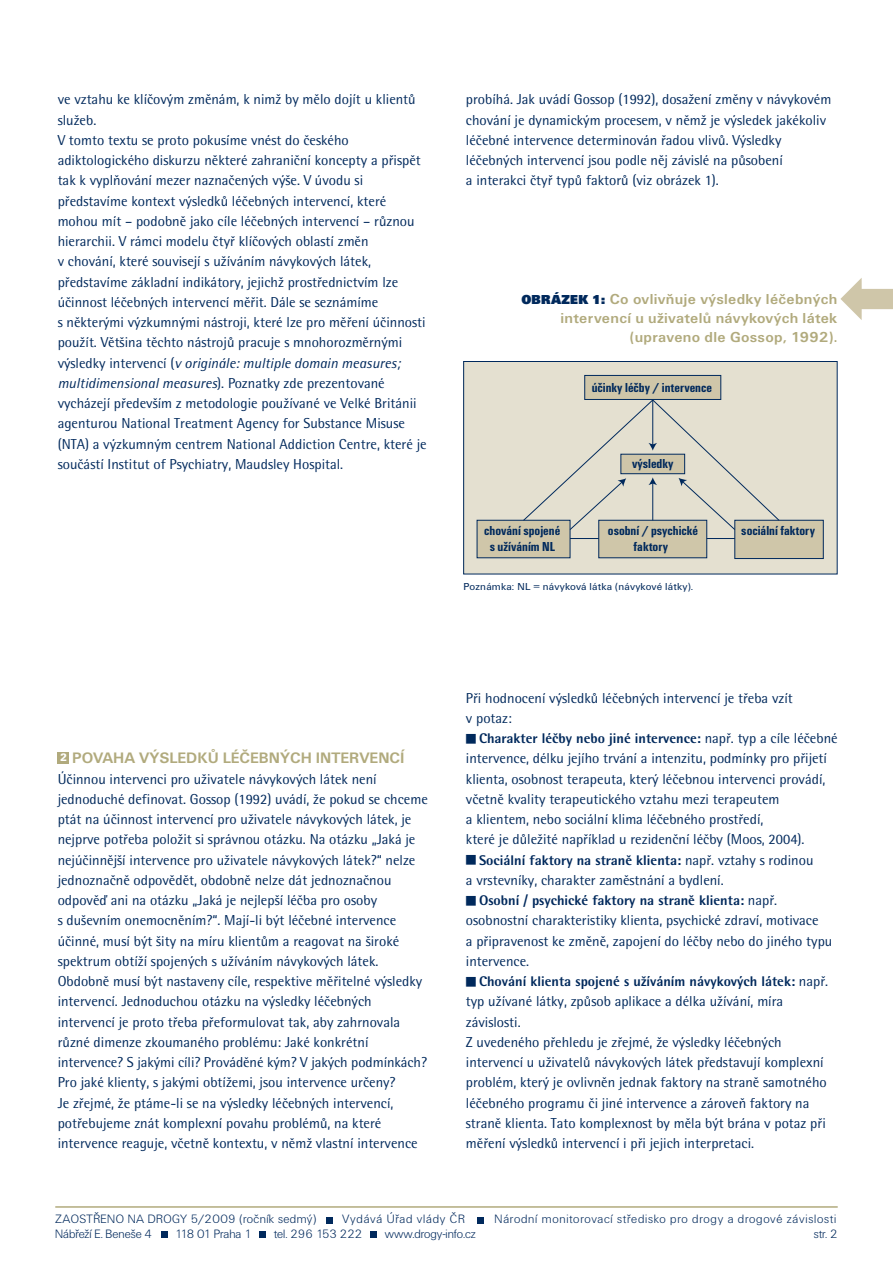
<style>
.page{position:relative;width:893px;height:1263px;background:#fff}
.page>*{position:absolute;margin:0;border:0;box-sizing:border-box;transform-origin:0 0}
.t1{font:16.05px "Rotis Semi Sans Extra Bold CE";color:#00295c}
.t2{font:700 15.75px "Unitus TEE";color:#b1aa7d}
.t3{font:700 15px/19px "Unitus TEE";letter-spacing:.02em;color:#b1aa7d;text-align:right}
.t4{font:14.25px/20.2px "Rotis Semi Sans CE";color:#00295c}
.t5{font:700 condensed 13.5px/16.2px "Unitus TEE";color:#00295c;text-align:center}
.t6{font:12.6px "Unitus DEE Ligh";letter-spacing:.065em;color:#00295c}
.t7{font:12.6px "Unitus DEE Ligh";color:#00295c}
.t8{font:12.6px "Unitus DEE Ligh";letter-spacing:.035em;color:#00295c}
.t9{font:12.6px "Unitus DEE Ligh";letter-spacing:-.015em;color:#00295c}
.t10{font:11.25px "Unitus TEE Blac";color:#fff}
.t11{font:10.5px "Unitus TEE";letter-spacing:.02em;color:#00295c}
.s1{font-style:italic}
.s2{font-family:"Unitus DEE Ultr";font-size:13.5px;color:#00295c}
.s3{font-family:"Rotis Semi Sans CE";font-size:14.25px}
</style>
<div class="page">
<hr style="left:55px;top:1206px;width:783px;height:2px;background:#b1aa7d">
<svg style="left:327px;top:1217px;width:6px;height:6px"></svg>
<svg style="left:477px;top:1217px;width:6px;height:6px"></svg>
<svg style="left:162px;top:1232px;width:6px;height:6px"></svg>
<div style="left:370px;top:1232px;width:7px;height:6px;background:#00295c"></div>
<svg style="left:259px;top:1232px;width:6px;height:6px"></svg>
<div style="left:58px;top:752px;width:11px;height:11px;background:#b1aa7d"></div>
<hr style="left:892px;top:876px;width:1px;height:272px;background:#ebe9dd">
<div style="left:464px;top:361px;width:373px;height:213px;background:#e4e0d0"></div>
<div style="left:463px;top:361px;width:374px;height:213px;border:1px solid #00295c"></div>
<hr style="left:567px;top:538px;width:179px;height:1px;background:#00295c">
<div style="left:598px;top:520px;width:109px;height:38px;background:#cfc6a9"></div>
<div style="left:735px;top:520px;width:88px;height:39px;background:#cfc6a9;border:1px solid #00295c"></div>
<div style="left:477px;top:520px;width:93px;height:38px;background:#cfc6a9"></div>
<div style="left:584px;top:375px;width:137px;height:25px;background:#cfc6a9;border:1px solid #00295c"></div>
<svg style="left:523px;top:399px;width:257px;height:131px"></svg>
<svg style="left:840px;top:278px;width:53px;height:42px"></svg>
<p class="t4" style="left:58px;top:90px;width:370px">ve vztahu ke klíčovým změnám, k nimž by mělo dojít u klientů služeb.<br>V tomto textu se proto pokusíme vnést do českého adiktologického diskurzu některé zahraniční koncepty a přispět tak k vyplňování mezer naznačených výše. V úvodu si představíme kontext výsledků léčebných intervencí, které mohou mít – podobně jako cíle léčebných intervencí – různou hierarchii. V rámci modelu čtyř klíčových oblastí změn<br>v chování, které souvisejí s užíváním návykových látek, představíme základní indikátory, jejichž prostřednictvím lze účinnost léčebných intervencí měřit. Dále se seznámíme<br>s některými výzkumnými nástroji, které lze pro měření účinnosti použít. Většina těchto nástrojů pracuje s mnohorozměrnými výsledky intervencí (<span class="s1">v originále: multiple domain measures; multidimensional measures</span>). Poznatky zde prezentované vycházejí především z metodologie používané ve Velké Británii agenturou National Treatment Agency for Substance Misuse (NTA) a výzkumným centrem National Addiction Centre, které je součástí Institut of Psychiatry, Maudsley Hospital.</p>
<p class="t4" style="left:466px;top:90px;width:367px">probíhá. Jak uvádí Gossop (1992), dosažení změny v návykovém chování je dynamickým procesem, v němž je výsledek jakékoliv léčebné intervence determinován řadou vlivů. Výsledky léčebných intervencí jsou podle něj závislé na působení<br>a interakci čtyř typů faktorů (viz obrázek 1).</p>
<p class="t3" style="left:521px;top:290px;width:317px"><span class="s2">OBRÁZEK 1:</span> Co ovlivňuje výsledky léčebných intervencí u uživatelů návykových látek (upraveno dle Gossop, 1992).</p>
<p class="t5" style="left:592px;top:379px;width:122px">účinky léčby / intervence</p>
<p class="t5" style="left:632px;top:455px;width:43px">výsledky</p>
<p class="t5" style="left:484px;top:522px;width:78px">chování spojené</p>
<p class="t5" style="left:741px;top:522px;width:75px">sociální faktory</p>
<p class="t5" style="left:490px;top:539px;width:67px">s užíváním NL</p>
<p class="t5" style="left:608px;top:522px;width:92px">osobní / psychické faktory</p>
<p class="t11" style="left:463px;top:581px;width:231px">Poznámka: NL = návyková látka (návykové látky).</p>
<p class="t2" style="left:72px;top:749px;width:334px">POVAHA VÝSLEDKŮ LÉČEBNÝCH INTERVENCÍ</p>
<p class="t4" style="left:58px;top:769px;width:372px">Účinnou intervenci pro uživatele návykových látek není jednoduché definovat. Gossop (1992) uvádí, že pokud se chceme ptát na účinnost intervencí pro uživatele návykových látek, je nejprve potřeba položit si správnou otázku. Na otázku „Jaká je nejúčinnější intervence pro uživatele návykových látek?“ nelze jednoznačně odpovědět, obdobně nelze dát jednoznačnou odpověď ani na otázku „Jaká je nejlepší léčba pro osoby<br>s duševním onemocněním?“. Mají-li být léčebné intervence účinné, musí být šity na míru klientům a reagovat na široké spektrum obtíží spojených s užíváním návykových látek.<br>Obdobně musí být nastaveny cíle, respektive měřitelné výsledky intervencí. Jednoduchou otázku na výsledky léčebných intervencí je proto třeba přeformulovat tak, aby zahrnovala různé dimenze zkoumaného problému: Jaké konkrétní intervence? S jakými cíli? Prováděné kým? V jakých podmínkách?<br>Pro jaké klienty, s jakými obtížemi, jsou intervence určeny?<br>Je zřejmé, že ptáme-li se na výsledky léčebných intervencí, potřebujeme znát komplexní povahu problémů, na které intervence reaguje, včetně kontextu, v němž vlastní intervence</p>
<p class="t10" style="left:60px;top:751px;width:8px">2</p>
<p class="t4" style="left:466px;top:688px;width:328px">Při hodnocení výsledků léčebných intervencí je třeba vzít v potaz:</p>
<p class="t1" style="left:466px;top:730px;width:373px">■ Charakter léčby nebo jiné intervence: <span class="s3">např. typ a cíle léčebné</span></p>
<p class="t4" style="left:466px;top:748px;width:363px">intervence, délku jejího trvání a intenzitu, podmínky pro přijetí klienta, osobnost terapeuta, který léčebnou intervenci provádí, včetně kvality terapeutického vztahu mezi terapeutem<br>a klientem, nebo sociální klima léčebného prostředí,<br>které je důležité například u rezidenční léčby (Moos, 2004).</p>
<p class="t1" style="left:466px;top:852px;width:349px">■ Sociální faktory na straně klienta: <span class="s3">např. vztahy s rodinou</span></p>
<p class="t4" style="left:466px;top:870px;width:259px">a vrstevníky, charakter zaměstnání a bydlení.</p>
<p class="t1" style="left:466px;top:892px;width:313px">■ Osobní / psychické faktory na straně klienta: <span class="s3">např.</span></p>
<p class="t4" style="left:466px;top:910px;width:368px">osobnostní charakteristiky klienta, psychické zdraví, motivace<br>a připravenost ke změně, zapojení do léčby nebo do jiného typu intervence.</p>
<p class="t1" style="left:466px;top:973px;width:364px">■ Chování klienta spojené s užíváním návykových látek: <span class="s3">např.</span></p>
<p class="t4" style="left:466px;top:991px;width:362px">typ užívané látky, způsob aplikace a délka užívání, míra závislosti.<br>Z uvedeného přehledu je zřejmé, že výsledky léčebných intervencí u uživatelů návykových látek představují komplexní problém, který je ovlivněn jednak faktory na straně samotného léčebného programu či jiné intervence a zároveň faktory na straně klienta. Tato komplexnost by měla být brána v potaz při měření výsledků intervencí i při jejich interpretaci.</p>
<p class="t8" style="left:55px;top:1212px;width:262px">ZAOSTŘENO NA DROGY 5/2009 (ročník sedmý)</p>
<p class="t6" style="left:342px;top:1212px;width:124px">Vydává Úřad vlády ČR</p>
<p class="t6" style="left:495px;top:1212px;width:343px">Národní monitorovací středisko pro drogy a drogové závislosti</p>
<p class="t7" style="left:55px;top:1227px;width:98px">Nábřeží E. Beneše 4</p>
<p class="t9" style="left:175px;top:1227px;width:78px">118 01 Praha 1</p>
<p class="t7" style="left:274px;top:1227px;width:89px">tel. 296 153 222</p>
<p class="t7" style="left:385px;top:1227px;width:92px">www.drogy-info.cz</p>
<p class="t8" style="left:814px;top:1227px;width:25px">str. 2</p>
</div>
